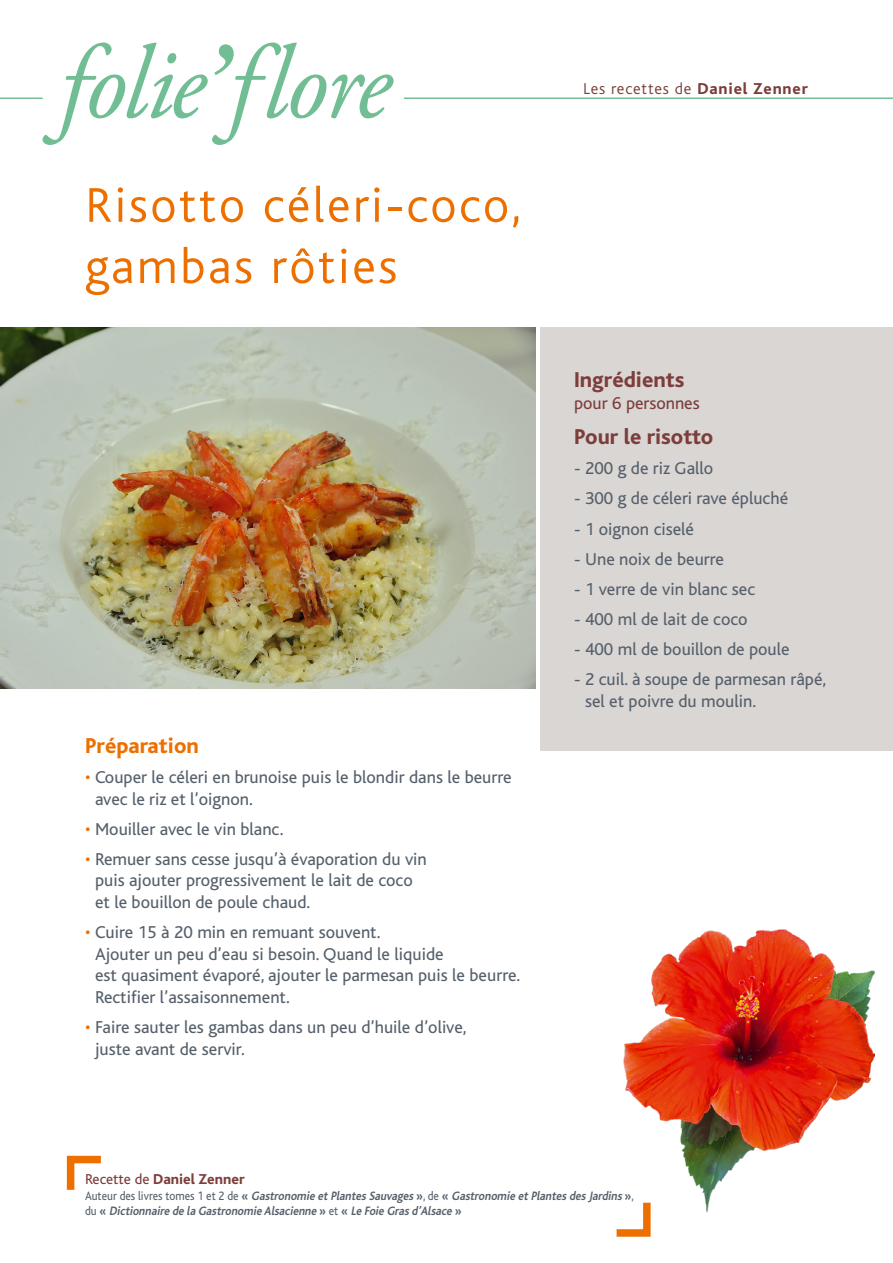
<style>
.page{position:relative;width:893px;height:1263px;background:#fff}
.page>*{position:absolute;margin:0;border:0;box-sizing:border-box;transform-origin:0 0}
.t1{font:300 51px/61.2px "Bliss";letter-spacing:.05em;color:#ed6f00}
.t2{font:800 22.5px "Bliss";color:#7c3d3b}
.t3{font:800 22.5px "Bliss";color:#ed6f00}
.t4{font:18px/21.6px "Bliss";color:#55606b}
.t5{font:18px "Bliss";color:#7c3d3b}
.t6{font:300 16.5px "Bliss";letter-spacing:.05em;color:#7c3d3b}
.t7{font:800 15px "Bliss";color:#7c3d3b}
.t8{font:italic 700 12.75px/15.3px "Bliss";color:#55606b;scale:.9 1}
.s1{color:#ed6f00}
.s2{font-weight:800}
.s3{font-weight:400}
.s4{font-weight:400;font-style:normal}
.s5{font-style:normal}
</style>
<div class="page">
<img style="left:0;top:327px;width:536px;height:362px">
<div style="left:540px;top:327px;width:353px;height:423px;background:#dad6d4"></div>
<img style="left:623px;top:929px;width:251px;height:283px">
<svg style="left:43px;top:43px;width:351px;height:102px"></svg>
<hr style="left:404px;top:97px;width:489px;height:2px;background:#72be94">
<hr style="left:0;top:97px;width:43px;height:2px;background:#72be94">
<svg style="left:66px;top:1155px;width:35px;height:35px"></svg>
<svg style="left:616px;top:1195px;width:38px;height:42px"></svg>
<h1 class="t1" style="left:85px;top:175px;width:438px">Risotto céleri-coco, gambas rôties</h1>
<p class="t3" style="left:85px;top:734px;width:115px">Préparation</p>
<p class="t4" style="left:95px;top:767px;width:418px;text-indent:-10px"><span class="s1">•</span> Couper le céleri en brunoise puis le blondir dans le beurre avec le riz et l’oignon.</p>
<p class="t4" style="left:85px;top:818px;width:200px"><span class="s1">•</span> Mouiller avec le vin blanc.</p>
<p class="t4" style="left:95px;top:848px;width:333px;text-indent:-10px"><span class="s1">•</span> Remuer sans cesse jusqu’à évaporation du vin puis ajouter progressivement le lait de coco et le bouillon de poule chaud.</p>
<p class="t4" style="left:95px;top:922px;width:427px;text-indent:-10px"><span class="s1">•</span> Cuire 15 à 20 min en remuant souvent.<br>Ajouter un peu d’eau si besoin. Quand le liquide<br>est quasiment évaporé, ajouter le parmesan puis le beurre.<br>Rectifier l’assaisonnement.</p>
<p class="t4" style="left:95px;top:1017px;width:373px;text-indent:-10px"><span class="s1">•</span> Faire sauter les gambas dans un peu d’huile d’olive, juste avant de servir.</p>
<p class="t6" style="left:583px;top:80px;width:226px">Les recettes de <span class="s2">Daniel Zenner</span></p>
<p class="t2" style="left:574px;top:368px;width:112px">Ingrédients</p>
<p class="t5" style="left:574px;top:393px;width:127px">pour 6 personnes</p>
<p class="t2" style="left:574px;top:425px;width:141px">Pour le risotto</p>
<p class="t4" style="left:574px;top:458px;width:141px">- 200 g de riz Gallo</p>
<p class="t4" style="left:574px;top:488px;width:216px">- 300 g de céleri rave épluché</p>
<p class="t4" style="left:574px;top:518px;width:121px">- 1 oignon ciselé</p>
<p class="t4" style="left:574px;top:548px;width:152px">- Une noix de beurre</p>
<p class="t4" style="left:574px;top:578px;width:183px">- 1 verre de vin blanc sec</p>
<p class="t4" style="left:574px;top:608px;width:175px">- 400 ml de lait de coco</p>
<p class="t4" style="left:574px;top:639px;width:217px">- 400 ml de bouillon de poule</p>
<p class="t4" style="left:585px;top:669px;width:243px;text-indent:-11px">- 2 cuil. à soupe de parmesan râpé, sel et poivre du moulin.</p>
<p class="t7" style="left:85px;top:1171px;width:161px"><span class="s3">Recette de</span> Daniel Zenner</p>
<p class="t8" style="left:85px;top:1188px;width:611px"><span class="s4">A u t e u r d e s l i v r e s t o m e s 1 e t 2 d e</span> <span class="s5">«</span> Gastronomie etPlantes Sauvages <span class="s5">»</span> <span class="s4">, d e</span> <span class="s5">«</span> Gastronomie etPlantes des Jardins <span class="s5">»</span> <span class="s4">, d u</span> <span class="s5">«</span> Dictionnaire de la Gastronomie Alsacienne <span class="s5">»</span> <span class="s4">e t</span> <span class="s5">«</span> Le Foie Gras d’Alsace <span class="s5">»</span></p>
</div>
